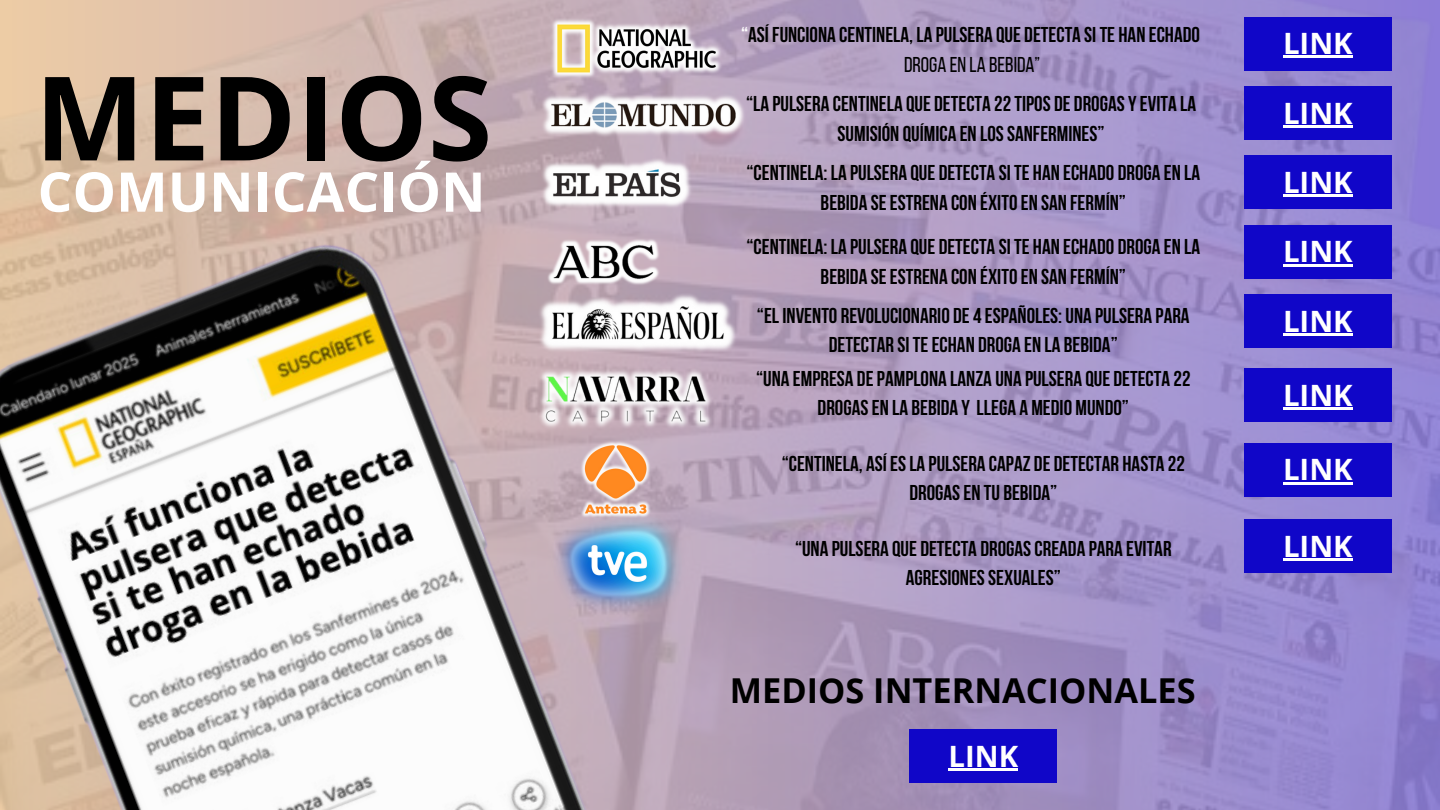
<style>
.page{position:relative;width:1440px;height:810px;background:#fff}
.page>*{position:absolute;margin:0;border:0;box-sizing:border-box;transform-origin:0 0}
.t1{font:700 116.7px "Open Sans";color:#000}
.t2{font:700 54.8px "Open Sans";color:#fff}
.t3{font:700 34.3px "Open Sans";color:#000}
.t4{font:700 29.4px "Open Sans";color:#fff}
.t5{font:700 21.4px/29.2px "Bebas Neue";color:#000;text-align:center}
.t6{font:21.4px "Bebas Neue";color:#000}
.s1{color:#fff}
</style>
<div class="page">
<img style="left:0;top:0;width:1440px;height:810px">
<img style="left:0;top:217px;width:612px;height:593px">
<img style="left:460px;top:91px;width:367px;height:48px">
<img style="left:501px;top:128px;width:229px;height:114px">
<img style="left:528px;top:238px;width:151px;height:16px">
<img style="left:510px;top:254px;width:255px;height:143px">
<img style="left:464px;top:364px;width:281px;height:70px">
<img style="left:551px;top:430px;width:129px;height:67px">
<img style="left:530px;top:17px;width:215px;height:64px">
<img style="left:540px;top:497px;width:156px;height:133px">
<div style="left:1244px;top:17px;width:148px;height:53px;background:#1006c8"></div>
<hr style="left:1283px;top:56px;width:70px;height:2px;background:#fff">
<div style="left:1244px;top:86px;width:148px;height:54px;background:#1006c8"></div>
<hr style="left:1283px;top:125px;width:70px;height:2px;background:#fff">
<div style="left:1244px;top:156px;width:148px;height:53px;background:#1006c8"></div>
<hr style="left:1283px;top:195px;width:70px;height:2px;background:#fff">
<div style="left:1244px;top:225px;width:148px;height:53px;background:#1006c8"></div>
<hr style="left:1283px;top:264px;width:70px;height:2px;background:#fff">
<div style="left:1244px;top:294px;width:148px;height:54px;background:#1006c8"></div>
<hr style="left:1283px;top:333px;width:70px;height:2px;background:#fff">
<div style="left:1244px;top:369px;width:148px;height:53px;background:#1006c8"></div>
<hr style="left:1283px;top:408px;width:70px;height:2px;background:#fff">
<div style="left:1244px;top:443px;width:148px;height:54px;background:#1006c8"></div>
<hr style="left:1283px;top:482px;width:70px;height:2px;background:#fff">
<div style="left:1244px;top:519px;width:148px;height:54px;background:#1006c8"></div>
<hr style="left:1283px;top:558px;width:70px;height:2px;background:#fff">
<div style="left:910px;top:729px;width:147px;height:54px;background:#1006c8"></div>
<hr style="left:948px;top:768px;width:70px;height:2px;background:#fff">
<p class="t1" style="left:35px;top:36px;width:459px">MEDIOS</p>
<p class="t2" style="left:38px;top:153px;width:449px">COMUNICACIÓN</p>
<p class="t5" style="left:741px;top:22px;width:460px"><span class="s1">“</span>ASÍ FUNCIONA CENTINELA, LA PULSERA QUE DETECTA SI TE HAN ECHADO</p>
<p class="t6" style="left:904px;top:56px;width:138px">DROGA EN LA BEBIDA”</p>
<p class="t5" style="left:746px;top:91px;width:452px">“LA PULSERA CENTINELA QUE DETECTA 22TIPOS DE DROGASYEVITA LA<br>SUMISIÓN QUÍMICA EN LOSSANFERMINES”</p>
<h1 class="t5" style="left:747px;top:160px;width:455px">“CENTINELA: LA PULSERA QUE DETECTA SI TE HAN ECHADO DROGA EN LA<br>BEBIDA SEESTRENA CON ÉXITOEN SAN FERMÍN”</h1>
<p class="t5" style="left:747px;top:234px;width:455px">“CENTINELA: LA PULSERA QUE DETECTA SI TE HAN ECHADO DROGA EN LA<br>BEBIDA SEESTRENA CON ÉXITOEN SAN FERMÍN”</p>
<h5 class="t5" style="left:757px;top:303px;width:434px">“ELINVENTO REVOLUCIONARIO DE4ESPAÑOLES: UNA PULSERA PARA<br>DETECTAR SI TEECHAN DROGA EN LA BEBIDA”</h5>
<p class="t5" style="left:756px;top:366px;width:436px">“UNA EMPRESA DEPAMPLONA LANZA UNA PULSERA QUE DETECTA 22<br>DROGASEN LA BEBIDA Y LLEGA A MEDIO MUNDO”</p>
<h2 class="t5" style="left:782px;top:451px;width:405px">“CENTINELA, ASÍ ESLA PULSERA CAPAZ DE DETECTAR HASTA 22<br>DROGASEN TU BEBIDA”</h2>
<h5 class="t5" style="left:795px;top:536px;width:378px">“UNA PULSERA QUE DETECTA DROGASCREADA PARA EVITAR<br>AGRESIONESSEXUALES”</h5>
<h5 class="t3" style="left:730px;top:667px;width:467px">MEDIOS INTERNACIONALES</h5>
<p class="t4" style="left:948px;top:735px;width:71px">LINK</p>
<p class="t4" style="left:1283px;top:23px;width:71px">LINK</p>
<h5 class="t4" style="left:1283px;top:92px;width:71px">LINK</h5>
<p class="t4" style="left:1283px;top:162px;width:71px">LINK</p>
<h5 class="t4" style="left:1283px;top:231px;width:71px">LINK</h5>
<p class="t4" style="left:1283px;top:300px;width:71px">LINK</p>
<h5 class="t4" style="left:1283px;top:375px;width:71px">LINK</h5>
<p class="t4" style="left:1283px;top:449px;width:71px">LINK</p>
<h5 class="t4" style="left:1283px;top:525px;width:71px">LINK</h5>
</div>
